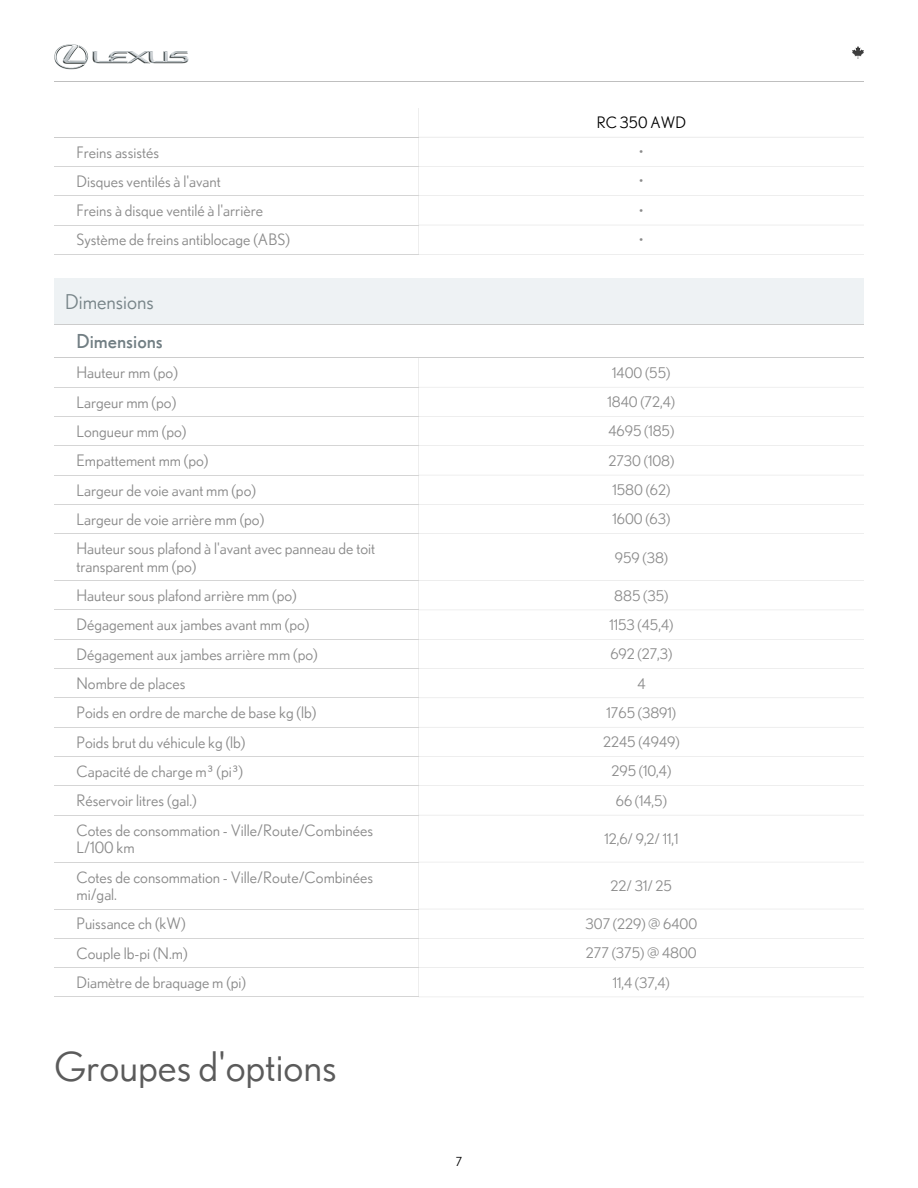
<style>
.page{position:relative;width:918px;height:1188px;background:#fff}
.page>*{position:absolute;margin:0;border:0;box-sizing:border-box;transform-origin:0 0}
.t1{font:40.5px "Nobel";color:#5b5b5b}
.t2{font:20.25px "Nobel";color:#788589}
.t3{font:19.2px "Nobel";color:#717e83}
.t4{font:15.75px/17.7px "Nobel";color:#8b8b8b}
.t5{font:15.75px "Nobel";color:#000}
.t6{font:14.7px "Nobel";color:#8b8b8b}
.t7{font:12.3px "Nobel";color:#000}
</style>
<div class="page">
<hr style="left:54px;top:81px;width:810px;height:1px;background:#bfbfbf">
<svg style="left:853px;top:46px;width:11px;height:12px"></svg>
<img style="left:54px;top:45px;width:135px;height:25px">
<hr style="left:54px;top:137px;width:364px;height:1px;background:#ccc">
<svg style="left:418px;top:108px;width:1px;height:29px"></svg>
<hr style="left:418px;top:137px;width:446px;height:1px;background:#ccc">
<hr style="left:54px;top:166px;width:364px;height:1px;background:#d5d5d5">
<hr style="left:418px;top:137px;width:1px;height:30px;background:#d5d5d5">
<hr style="left:418px;top:166px;width:446px;height:1px;background:#d5d5d5">
<hr style="left:54px;top:196px;width:364px;height:1px;background:#d5d5d5">
<hr style="left:418px;top:196px;width:446px;height:1px;background:#d5d5d5">
<hr style="left:54px;top:225px;width:364px;height:1px;background:#d5d5d5">
<svg style="left:418px;top:167px;width:1px;height:58px"></svg>
<hr style="left:418px;top:225px;width:446px;height:1px;background:#d5d5d5">
<hr style="left:54px;top:254px;width:364px;height:1px;background:#d5d5d5">
<hr style="left:418px;top:225px;width:1px;height:30px;background:#d5d5d5">
<hr style="left:418px;top:254px;width:446px;height:1px;background:#d5d5d5">
<div style="left:54px;top:279px;width:810px;height:45px;background:#eef2f4"></div>
<hr style="left:54px;top:324px;width:810px;height:1px;background:#ccc">
<hr style="left:54px;top:358px;width:810px;height:1px;background:#ccc">
<hr style="left:54px;top:387px;width:364px;height:1px;background:#d5d5d5">
<svg style="left:418px;top:358px;width:1px;height:29px"></svg>
<hr style="left:418px;top:387px;width:446px;height:1px;background:#d5d5d5">
<hr style="left:54px;top:416px;width:364px;height:1px;background:#d5d5d5">
<hr style="left:418px;top:387px;width:1px;height:30px;background:#d5d5d5">
<hr style="left:418px;top:416px;width:446px;height:1px;background:#d5d5d5">
<hr style="left:54px;top:446px;width:364px;height:1px;background:#d5d5d5">
<hr style="left:418px;top:446px;width:446px;height:1px;background:#d5d5d5">
<hr style="left:54px;top:475px;width:364px;height:1px;background:#d5d5d5">
<svg style="left:418px;top:417px;width:1px;height:58px"></svg>
<hr style="left:418px;top:475px;width:446px;height:1px;background:#d5d5d5">
<hr style="left:54px;top:504px;width:364px;height:1px;background:#d5d5d5">
<hr style="left:418px;top:475px;width:1px;height:30px;background:#d5d5d5">
<hr style="left:418px;top:504px;width:446px;height:1px;background:#d5d5d5">
<hr style="left:54px;top:533px;width:364px;height:1px;background:#d5d5d5">
<svg style="left:418px;top:505px;width:1px;height:28px"></svg>
<hr style="left:418px;top:533px;width:446px;height:1px;background:#d5d5d5">
<hr style="left:54px;top:580px;width:364px;height:1px;background:#d5d5d5">
<hr style="left:418px;top:534px;width:1px;height:47px;background:#d5d5d5">
<hr style="left:418px;top:580px;width:446px;height:1px;background:#d5d5d5">
<hr style="left:54px;top:610px;width:364px;height:1px;background:#d5d5d5">
<hr style="left:418px;top:610px;width:446px;height:1px;background:#d5d5d5">
<hr style="left:54px;top:639px;width:364px;height:1px;background:#d5d5d5">
<svg style="left:418px;top:581px;width:1px;height:58px"></svg>
<hr style="left:418px;top:639px;width:446px;height:1px;background:#d5d5d5">
<hr style="left:54px;top:668px;width:364px;height:1px;background:#d5d5d5">
<hr style="left:418px;top:639px;width:1px;height:30px;background:#d5d5d5">
<hr style="left:418px;top:668px;width:446px;height:1px;background:#d5d5d5">
<hr style="left:54px;top:698px;width:364px;height:1px;background:#d5d5d5">
<hr style="left:418px;top:698px;width:446px;height:1px;background:#d5d5d5">
<hr style="left:54px;top:727px;width:364px;height:1px;background:#d5d5d5">
<svg style="left:418px;top:669px;width:1px;height:58px"></svg>
<hr style="left:418px;top:727px;width:446px;height:1px;background:#d5d5d5">
<hr style="left:54px;top:756px;width:364px;height:1px;background:#d5d5d5">
<hr style="left:418px;top:727px;width:1px;height:30px;background:#d5d5d5">
<hr style="left:418px;top:756px;width:446px;height:1px;background:#d5d5d5">
<hr style="left:54px;top:786px;width:364px;height:1px;background:#d5d5d5">
<hr style="left:418px;top:786px;width:446px;height:1px;background:#d5d5d5">
<hr style="left:54px;top:815px;width:364px;height:1px;background:#d5d5d5">
<svg style="left:418px;top:757px;width:1px;height:58px"></svg>
<hr style="left:418px;top:815px;width:446px;height:1px;background:#d5d5d5">
<hr style="left:54px;top:862px;width:364px;height:1px;background:#d5d5d5">
<hr style="left:418px;top:815px;width:1px;height:47px;background:#d5d5d5">
<hr style="left:418px;top:862px;width:446px;height:1px;background:#d5d5d5">
<hr style="left:54px;top:909px;width:364px;height:1px;background:#d5d5d5">
<hr style="left:418px;top:862px;width:1px;height:47px;background:#d5d5d5">
<hr style="left:418px;top:909px;width:446px;height:1px;background:#d5d5d5">
<hr style="left:54px;top:938px;width:364px;height:1px;background:#d5d5d5">
<hr style="left:418px;top:909px;width:1px;height:30px;background:#d5d5d5">
<hr style="left:418px;top:938px;width:446px;height:1px;background:#d5d5d5">
<hr style="left:54px;top:967px;width:364px;height:1px;background:#d5d5d5">
<hr style="left:418px;top:967px;width:446px;height:1px;background:#d5d5d5">
<hr style="left:54px;top:997px;width:364px;height:1px;background:#d5d5d5">
<svg style="left:418px;top:939px;width:1px;height:58px"></svg>
<hr style="left:418px;top:997px;width:446px;height:1px;background:#d5d5d5">
<p class="t5" style="left:597px;top:116px;width:91px">RC 350 AWD</p>
<p class="t4" style="left:76px;top:144px;width:84px">Freins assistés</p>
<p class="t6" style="left:639px;top:145px;width:6px">•</p>
<p class="t4" style="left:76px;top:173px;width:146px">Disques ventilés à l'avant</p>
<p class="t6" style="left:639px;top:175px;width:6px">•</p>
<p class="t4" style="left:76px;top:203px;width:188px">Freins à disque ventilé à l'arrière</p>
<p class="t6" style="left:639px;top:204px;width:6px">•</p>
<p class="t4" style="left:76px;top:232px;width:215px">Système de freins antiblocage (ABS)</p>
<p class="t6" style="left:639px;top:233px;width:6px">•</p>
<p class="t2" style="left:65px;top:292px;width:90px">Dimensions</p>
<p class="t3" style="left:76px;top:333px;width:88px">Dimensions</p>
<p class="t4" style="left:76px;top:365px;width:103px">Hauteur mm (po)</p>
<p class="t6" style="left:612px;top:366px;width:60px">1400 (55)</p>
<p class="t4" style="left:76px;top:394px;width:101px">Largeur mm (po)</p>
<p class="t6" style="left:608px;top:395px;width:69px">1840 (72,4)</p>
<p class="t4" style="left:76px;top:423px;width:111px">Longueur mm (po)</p>
<p class="t6" style="left:608px;top:425px;width:67px">4695 (185)</p>
<p class="t4" style="left:76px;top:453px;width:134px">Empattement mm (po)</p>
<p class="t6" style="left:608px;top:454px;width:67px">2730 (108)</p>
<p class="t4" style="left:76px;top:482px;width:181px">Largeur de voie avant mm (po)</p>
<p class="t6" style="left:613px;top:483px;width:59px">1580 (62)</p>
<p class="t4" style="left:76px;top:511px;width:189px">Largeur de voie arrière mm (po)</p>
<p class="t6" style="left:613px;top:513px;width:59px">1600 (63)</p>
<p class="t4" style="left:76px;top:541px;width:300px">Hauteur sous plafond à l'avant avec panneau de toit transparent mm (po)</p>
<p class="t6" style="left:615px;top:551px;width:55px">959 (38)</p>
<p class="t4" style="left:76px;top:588px;width:222px">Hauteur sous plafond arrière mm (po)</p>
<p class="t6" style="left:614px;top:589px;width:56px">885 (35)</p>
<p class="t4" style="left:76px;top:617px;width:234px">Dégagement aux jambes avant mm (po)</p>
<p class="t6" style="left:609px;top:618px;width:65px">1153 (45,4)</p>
<p class="t4" style="left:76px;top:646px;width:243px">Dégagement aux jambes arrière mm (po)</p>
<p class="t6" style="left:610px;top:647px;width:64px">692 (27,3)</p>
<p class="t4" style="left:76px;top:675px;width:110px">Nombre de places</p>
<p class="t6" style="left:637px;top:677px;width:10px">4</p>
<p class="t4" style="left:76px;top:705px;width:241px">Poids en ordre de marche de base kg (lb)</p>
<p class="t6" style="left:607px;top:706px;width:71px">1765 (3891)</p>
<p class="t4" style="left:76px;top:734px;width:171px">Poids brut du véhicule kg (lb)</p>
<p class="t6" style="left:603px;top:735px;width:78px">2245 (4949)</p>
<p class="t4" style="left:76px;top:763px;width:168px">Capacité de charge m³ (pi³)</p>
<p class="t6" style="left:611px;top:765px;width:61px">295 (10,4)</p>
<p class="t4" style="left:76px;top:793px;width:122px">Réservoir litres (gal.)</p>
<p class="t6" style="left:616px;top:794px;width:52px">66 (14,5)</p>
<p class="t4" style="left:76px;top:822px;width:298px">Cotes de consommation - Ville/Route/Combinées<br>L/100 km</p>
<p class="t6" style="left:604px;top:832px;width:75px">12,6/ 9,2/ 11,1</p>
<p class="t4" style="left:76px;top:869px;width:298px">Cotes de consommation - Ville/Route/Combinées mi/gal.</p>
<p class="t6" style="left:611px;top:879px;width:63px">22/ 31/ 25</p>
<p class="t4" style="left:76px;top:916px;width:111px">Puissance ch (kW)</p>
<p class="t6" style="left:586px;top:917px;width:113px">307 (229) @ 6400</p>
<p class="t4" style="left:76px;top:945px;width:113px">Couple lb-pi (N.m)</p>
<p class="t6" style="left:586px;top:947px;width:112px">277 (375) @ 4800</p>
<p class="t4" style="left:76px;top:975px;width:171px">Diamètre de braquage m (pi)</p>
<p class="t6" style="left:613px;top:976px;width:59px">11,4 (37,4)</p>
<p class="t1" style="left:54px;top:1049px;width:284px">Groupes d'options</p>
<p class="t7" style="left:456px;top:1156px;width:8px">7</p>
</div>
